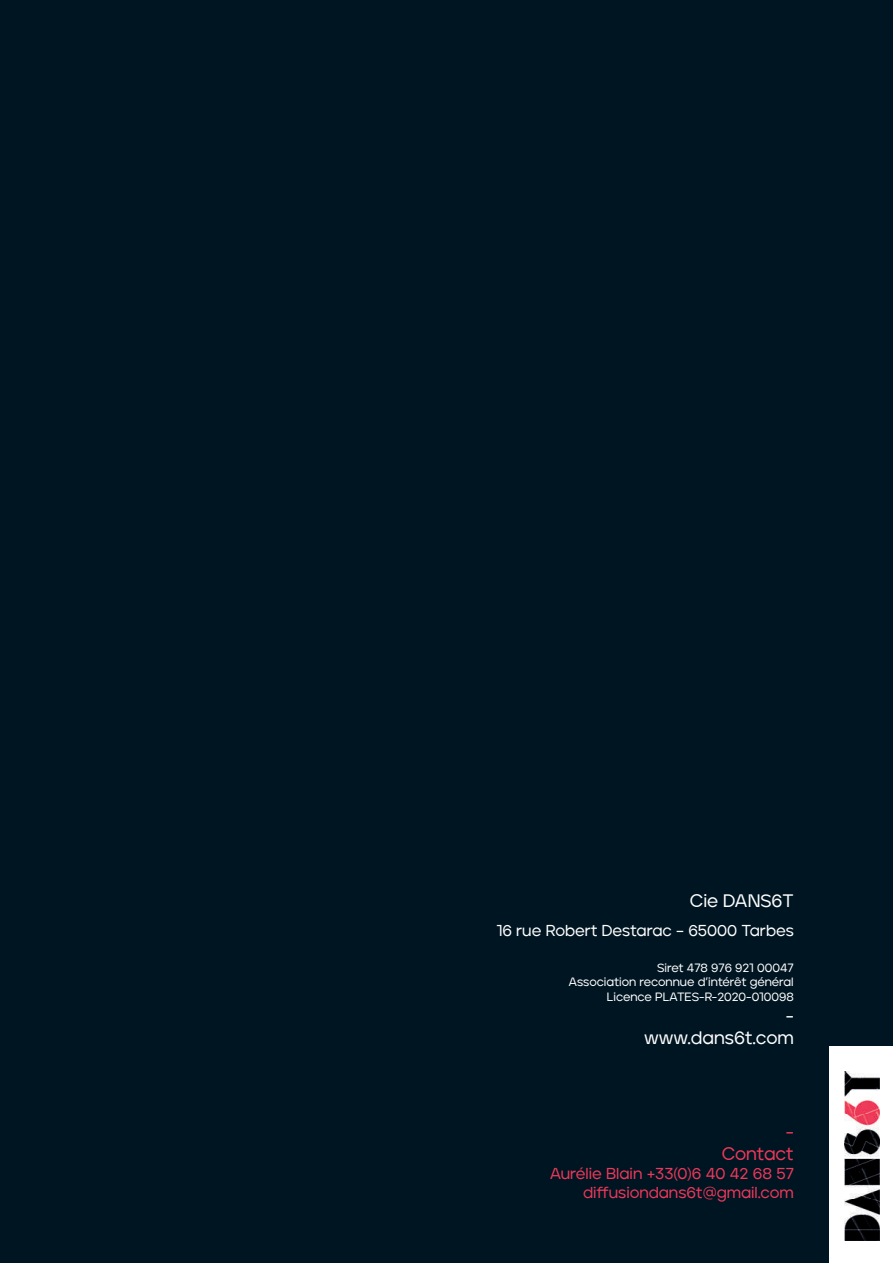
<style>
.page{position:relative;width:893px;height:1263px;background:#001522}
.page>*{position:absolute;margin:0;border:0;box-sizing:border-box;transform-origin:0 0}
.t1{font:500 18px/21.6px "Jeko";color:#fff;text-align:right}
.t2{font:500 18px/21.6px "Jeko";letter-spacing:-.015em;color:#ee385a;text-align:right}
.t3{font:500 15.75px/18.9px "Jeko";color:#ee385a;text-align:right}
.t4{font:500 15.75px "Jeko";color:#fff}
.t5{font:500 12px/14.4px "Jeko";color:#fff;text-align:right}
</style>
<div class="page">
<div style="left:829px;top:1047px;width:64px;height:216px;background:#fff"></div>
<img style="left:844px;top:1071px;width:35px;height:170px">
<h1 class="t1" style="left:690px;top:890px;width:105px">Cie DANS6T</h1>
<h2 class="t4" style="left:496px;top:921px;width:299px">16 rue Robert Destarac – 65000 Tarbes</h2>
<p class="t5" style="left:568px;top:960px;width:227px">Siret 478 976 921 00047<br>Association reconnue d’intérêt général<br>Licence PLATES-R-2020-010098</p>
<h1 class="t1" style="left:644px;top:1005px;width:151px">- www.dans6t.com</h1>
<h1 class="t2" style="left:722px;top:1121px;width:73px">-<br>Contact</h1>
<h2 class="t3" style="left:550px;top:1164px;width:245px">Aurélie Blain +33(0)6 40 42 68 57 diffusiondans6t@gmail.com</h2>
</div>
